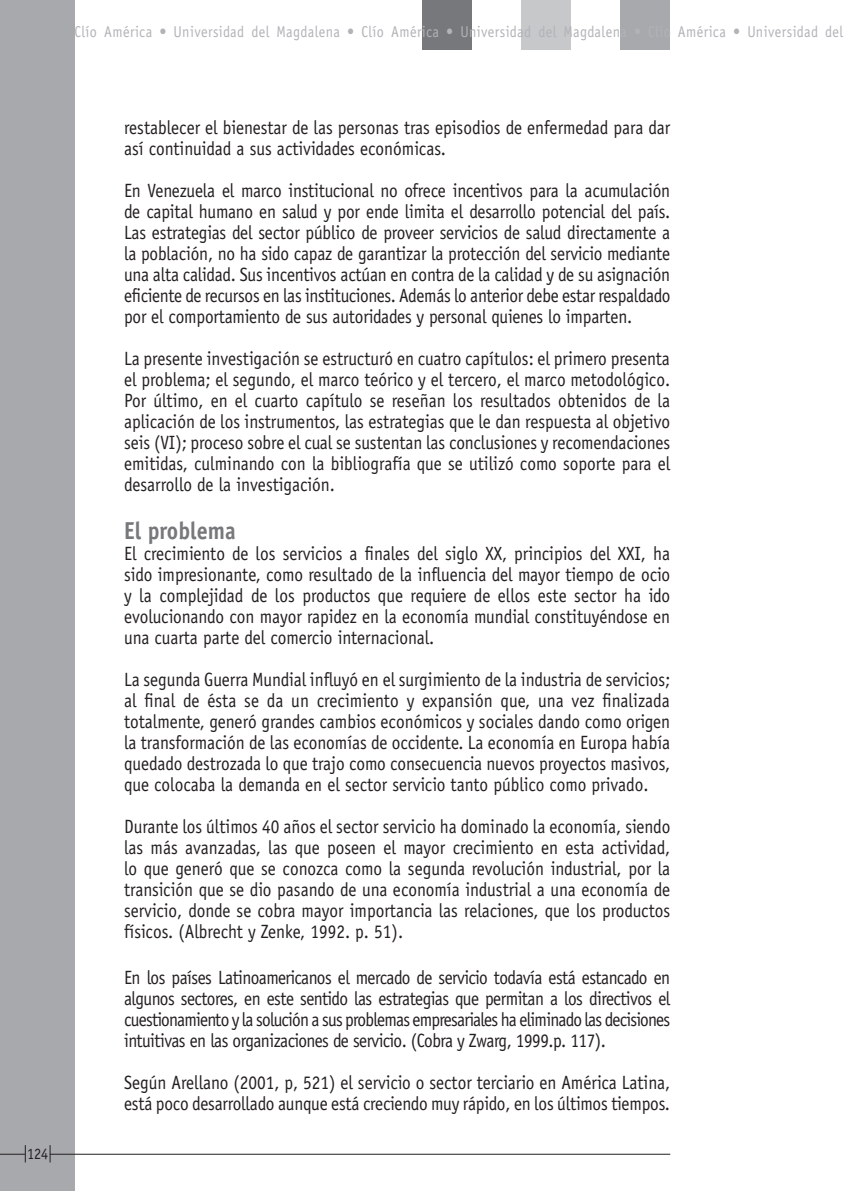
<style>
.page{position:relative;width:844px;height:1191px;background:#fff}
.page>*{position:absolute;margin:0;border:0;box-sizing:border-box;transform-origin:0 0}
.Sub_título{font:700 24.5px "Officina Sans";color:#76787b;scale:.9 1}
.C__de_texto{font:19.25px/21px "Officina Sans";color:#231f20;text-align:justify;scale:.9 1}
.t1{font:15.75px "Officina Sans";letter-spacing:.03em;color:#b2b3b7;scale:.9 1}
.t2{font:15.75px "Officina Sans";color:#231f20;scale:.9 1}
</style>
<div class="page">
<div style="left:0;top:0;width:74px;height:1191px;background:#a8a9ad"></div>
<hr style="left:50px;top:1153px;width:620px;height:1px;background:#231f20">
<div style="left:422px;top:0;width:49px;height:50px;background:#76787b"></div>
<div style="left:620px;top:0;width:50px;height:50px;background:#a8a9ad"></div>
<div style="left:521px;top:0;width:49px;height:50px;background:#c7c8ca"></div>
<svg style="left:50px;top:1145px;width:1px;height:17px"></svg>
<svg style="left:0;top:1145px;width:26px;height:17px"></svg>
<p class="t1" style="left:74px;top:22px;width:855px">Clío América • Universidad del Magdalena • Clío América • Universidad del Magdalena • Clío América • Universidad del</p>
<p class="t2" style="left:27px;top:1144px;width:25px">124</p>
<p class="C__de_texto" style="left:124px;top:117px;width:608px">restablecer el bienestar de las personas tras episodios de enfermedad para dar así continuidad a sus actividades económicas.</p>
<p class="C__de_texto" style="left:124px;top:180px;width:608px">En Venezuela el marco institucional no ofrece incentivos para la acumulación de capital humano en salud y por ende limita el desarrollo potencial del país.<br>Las estrategias del sector público de proveer servicios de salud directamente a la población, no ha sido capaz de garantizar la protección del servicio mediante una alta calidad. Sus incentivos actúan en contra de la calidad y de su asignación eficiente de recursos en las instituciones. Además lo anterior debe estar respaldado por el comportamiento de sus autoridades y personal quienes lo imparten.</p>
<p class="C__de_texto" style="left:124px;top:348px;width:608px">La presente investigación se estructuró en cuatro capítulos: el primero presenta el problema; el segundo, el marco teórico y el tercero, el marco metodológico.<br>Por último, en el cuarto capítulo se reseñan los resultados obtenidos de la aplicación de los instrumentos, las estrategias que le dan respuesta al objetivo seis (VI); proceso sobre el cual se sustentan las conclusiones y recomendaciones emitidas, culminando con la bibliografía que se utilizó como soporte para el desarrollo de la investigación.</p>
<p class="Sub_título" style="left:124px;top:515px;width:125px">El problema</p>
<p class="C__de_texto" style="left:124px;top:543px;width:608px">El crecimiento de los servicios a finales del siglo XX, principios del XXI, ha sido impresionante, como resultado de la influencia del mayor tiempo de ocio y la complejidad de los productos que requiere de ellos este sector ha ido evolucionando con mayor rapidez en la economía mundial constituyéndose en una cuarta parte del comercio internacional.</p>
<p class="C__de_texto" style="left:124px;top:669px;width:608px">La segunda Guerra Mundial influyó en el surgimiento de la industria de servicios; al final de ésta se da un crecimiento y expansión que, una vez finalizada totalmente, generó grandes cambios económicos y sociales dando como origen la transformación de las economías de occidente. La economía en Europa había quedado destrozada lo que trajo como consecuencia nuevos proyectos masivos, que colocaba la demanda en el sector servicio tanto público como privado.</p>
<p class="C__de_texto" style="left:124px;top:816px;width:608px">Durante los últimos 40 años el sector servicio ha dominado la economía, siendo las más avanzadas, las que poseen el mayor crecimiento en esta actividad, lo que generó que se conozca como la segunda revolución industrial, por la transición que se dio pasando de una economía industrial a una economía de servicio, donde se cobra mayor importancia las relaciones, que los productos físicos. (Albrecht y Zenke, 1992. p. 51).</p>
<p class="C__de_texto" style="left:124px;top:967px;width:608px">En los países Latinoamericanos el mercado de servicio todavía está estancado en algunos sectores, en este sentido las estrategias que permitan a los directivos el cuestionamiento y la solución a sus problemas empresariales ha eliminado las decisiones intuitivas en las organizaciones de servicio. (Cobra y Zwarg, 1999.p. 117).</p>
<p class="C__de_texto" style="left:124px;top:1072px;width:608px">Según Arellano (2001, p, 521) el servicio o sector terciario en América Latina, está poco desarrollado aunque está creciendo muy rápido, en los últimos tiempos.</p>
</div>
